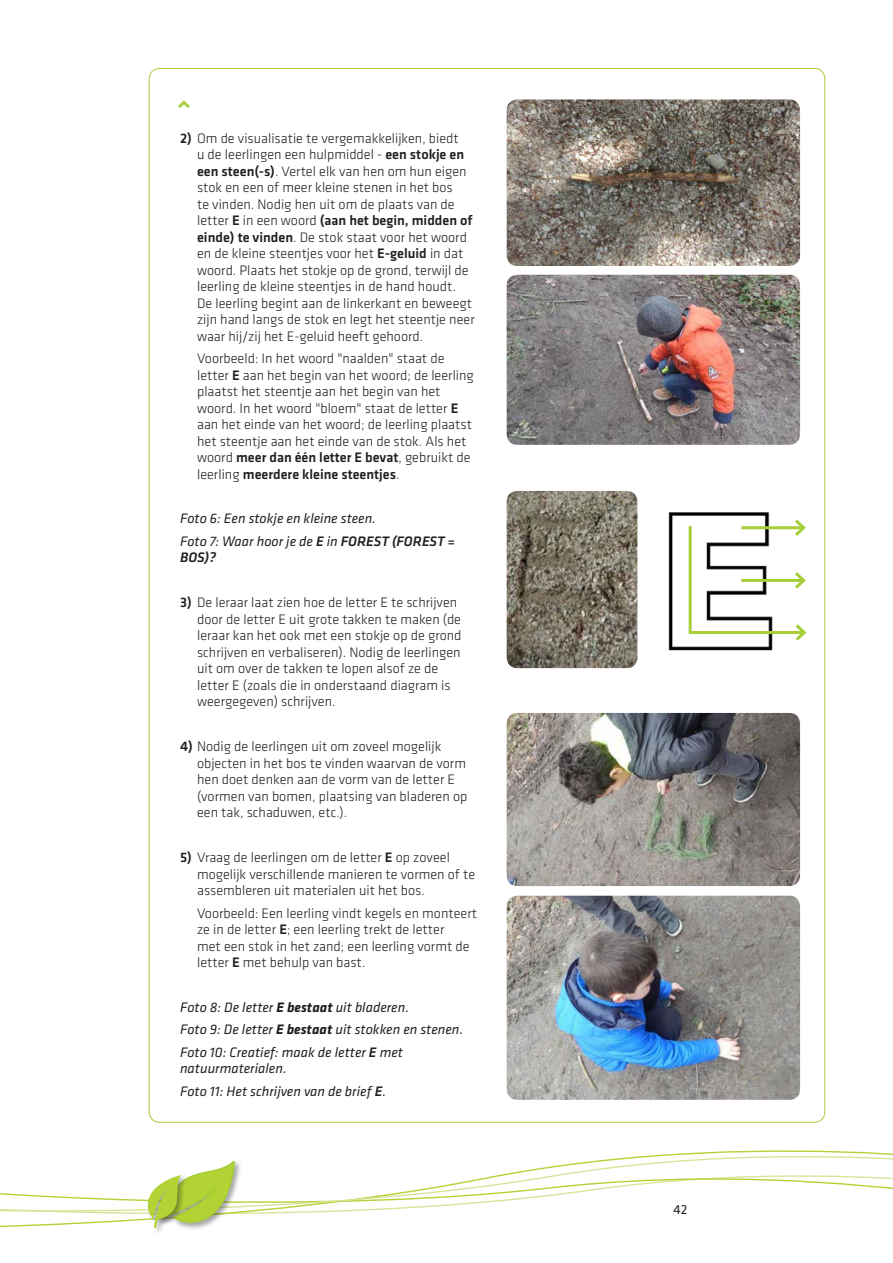
<style>
.page{position:relative;width:893px;height:1263px;background:#fff}
.page>*{position:absolute;margin:0;border:0;box-sizing:border-box;transform-origin:0 0}
.body_tekst{font:18px "Font Awesome 5 Free Solid";color:#a6ce39}
.body_tekst-2{font:300 14.25px/16.5px "Klavika";color:#231f20}
.body_tekst-3{font:italic 14.25px/16.5px "Klavika";color:#231f20}
.t1{font:13.5px "Klavika";color:#231f20}
.s1{font-weight:500}
.s2{font-weight:700}
</style>
<div class="page">
<svg style="left:0;top:1150px;width:893px;height:78px"></svg>
<div style="left:156px;top:1159px;width:87px;height:71px;background:#231f20;opacity:.4"></div>
<div style="left:146px;top:1174px;width:42px;height:61px;background:#231f20;opacity:.4"></div>
<svg style="left:144px;top:1161px;width:92px;height:67px"></svg>
<img style="left:507px;top:713px;width:293px;height:173px">
<img style="left:507px;top:896px;width:293px;height:204px">
<img style="left:507px;top:491px;width:130px;height:177px">
<img style="left:507px;top:99px;width:293px;height:167px">
<img style="left:668px;top:512px;width:105px;height:139px">
<img style="left:507px;top:275px;width:293px;height:170px">
<svg style="left:687px;top:516px;width:120px;height:128px"></svg>
<p class="body_tekst" style="left:179px;top:96px;width:13px">■●◆</p>
<p class="body_tekst-2" style="left:197px;top:130px;width:279px;text-indent:-17px"><span class="s1">2)</span> Om de visualisatie te vergemakkelijken, biedt<br>u de leerlingen een hulpmiddel - <span class="s1">een stokje en een steen(-s)</span>. Vertel elk van hen om hun eigen stok en een of meer kleine stenen in het bos<br>te vinden. Nodig hen uit om de plaats van de letter <span class="s1">E</span> in een woord <span class="s1">(aan het begin, midden of einde) te vinden</span>. De stok staat voor het woord en de kleine steentjes voor het <span class="s1">E-geluid</span> in dat woord. Plaats het stokje op de grond, terwijl de leerling de kleine steentjes in de hand houdt.<br>De leerling begint aan de linkerkant en beweegt zijn hand langs de stok en legt het steentje neer waar hij/zij het E-geluid heeft gehoord.</p>
<p class="body_tekst-2" style="left:197px;top:350px;width:278px">Voorbeeld: In het woord "naalden" staat de letter <span class="s1">E</span> aan het begin van het woord; de leerling plaatst het steentje aan het begin van het woord. In het woord "bloem" staat de letter <span class="s1">E </span>aan het einde van het woord; de leerling plaatst het steentje aan het einde van de stok. Als het woord <span class="s1">meer dan één letter E bevat</span>, gebruikt de leerling <span class="s1">meerdere kleine steentjes</span>.</p>
<p class="body_tekst-3" style="left:180px;top:511px;width:197px">Foto 6: Een stokje en kleine steen.</p>
<p class="body_tekst-3" style="left:180px;top:533px;width:276px">Foto 7: Waar hoor je de <span class="s1">E</span> in <span class="s1">FOREST (FOREST =<br>BOS)?</span></p>
<p class="body_tekst-2" style="left:197px;top:595px;width:266px;text-indent:-17px"><span class="s1">3)</span> De leraar laat zien hoe de letter E te schrijven door de letter E uit grote takken te maken (de leraar kan het ook met een stokje op de grond schrijven en verbaliseren). Nodig de leerlingen uit om over de takken te lopen alsof ze de letter E (zoals die in onderstaand diagram is weergegeven) schrijven.</p>
<p class="body_tekst-2" style="left:197px;top:738px;width:272px;text-indent:-17px"><span class="s1">4)</span> Nodig de leerlingen uit om zoveel mogelijk objecten in het bos te vinden waarvan de vorm hen doet denken aan de vorm van de letter E (vormen van bomen, plaatsing van bladeren op een tak, schaduwen, etc.).</p>
<p class="body_tekst-2" style="left:197px;top:849px;width:280px;text-indent:-17px"><span class="s1">5)</span> Vraag de leerlingen om de letter <span class="s1">E</span> op zoveel mogelijk verschillende manieren te vormen of te assembleren uit materialen uit het bos.</p>
<p class="body_tekst-2" style="left:197px;top:905px;width:282px">Voorbeeld: Een leerling vindt kegels en monteert ze in de letter <span class="s1">E</span>; een leerling trekt de letter<br>met een stok in het zand; een leerling vormt de letter <span class="s1">E</span> met behulp van bast.</p>
<p class="body_tekst-3" style="left:180px;top:999px;width:230px">Foto 8: De letter <span class="s2">E bestaat</span> uit bladeren.</p>
<p class="body_tekst-3" style="left:180px;top:1022px;width:284px">Foto 9: De letter <span class="s2">E bestaat</span> uit stokken en stenen.</p>
<p class="body_tekst-3" style="left:180px;top:1044px;width:224px">Foto 10: Creatief: maak de letter <span class="s1">E</span> met natuurmaterialen.</p>
<p class="body_tekst-3" style="left:180px;top:1083px;width:207px">Foto 11: Het schrijven van de brief <span class="s1">E</span>.</p>
<p class="t1" style="left:673px;top:1202px;width:15px">42</p>
</div>
